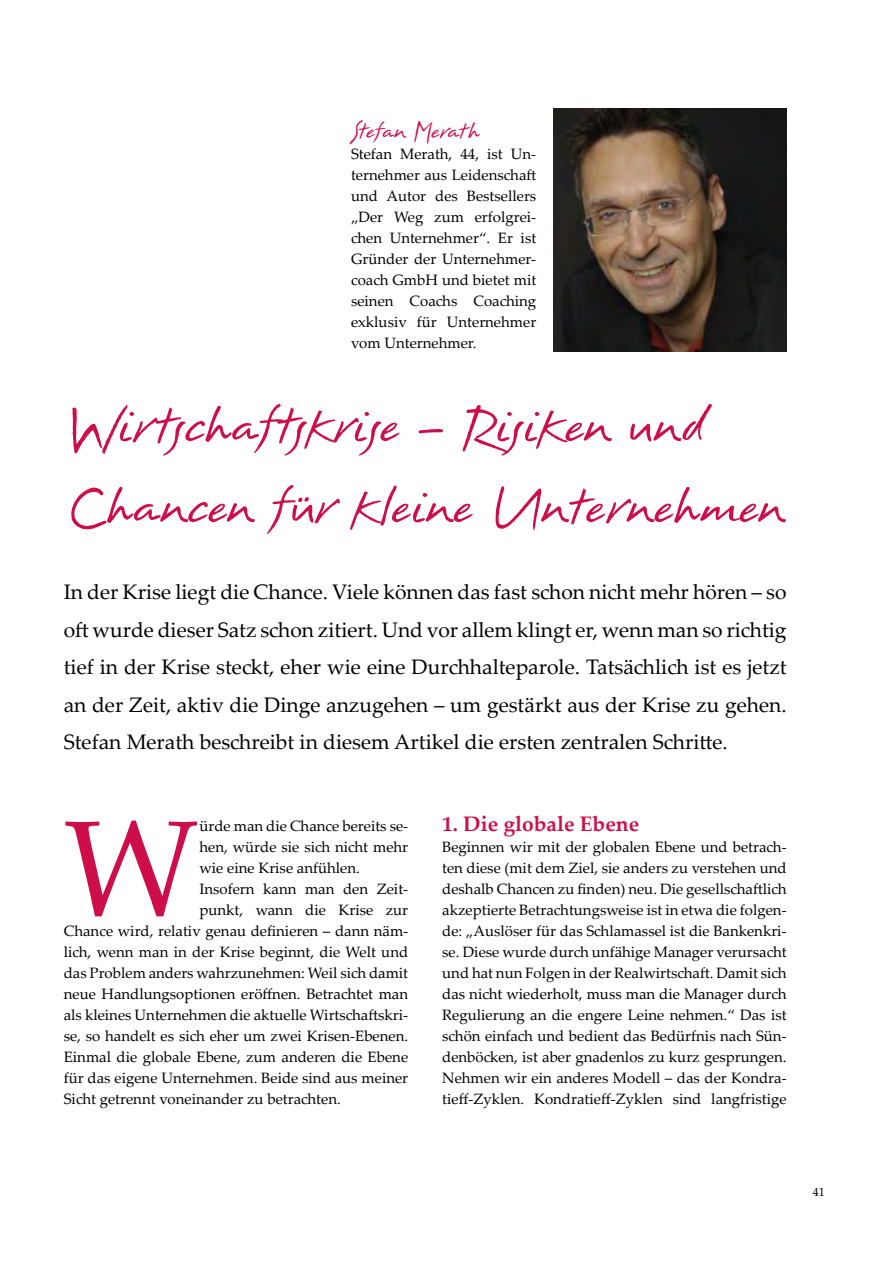
<style>
.page{position:relative;width:893px;height:1263px;background:#fff}
.page>*{position:absolute;margin:0;border:0;box-sizing:border-box;transform-origin:0 0}
.t1{font:135.6px "Palatino Linotype";color:#ce0e4a}
.t2{font:69px/81px "Erazure";color:#ce0e4a}
.t3{font:30px "Erazure";letter-spacing:-.01em;color:#ce0e4a}
.t4{font:21px/37.5px "Palatino Linotype";color:#000;text-align:justify}
.t5{font:700 21px "Palatino Linotype";color:#ce0e4a}
.t6{font:15px/21px "Palatino Linotype";color:#000;text-align:justify}
.t7{font:12px "Palatino Linotype";color:#000}
</style>
<div class="page">
<img style="left:554px;top:108px;width:233px;height:243px">
<h3 class="t3" style="left:351px;top:117px;width:130px">Stefan Merath</h3>
<p class="t6" style="left:351px;top:143px;width:187px">Stefan Merath, 44, ist Un&shy;ternehmer aus Leidenschaft und Autor des Bestsellers „Der Weg zum erfolgrei&shy;chen Unternehmer“. Er ist Gründer der Unternehmer&shy;coach GmbH und bietet mit seinen Coachs Coaching exklusiv für Unternehmer vom Unternehmer.</p>
<h2 class="t2" style="left:68px;top:390px;width:719px">Wirtschaftskrise – Risiken und<br>Chancen für kleine Unternehmen</h2>
<p class="t4" style="left:64px;top:572px;width:724px">In der Krise liegt die Chance. Viele können das fast schon nicht mehr hören – so oft wurde dieser Satz schon zitiert. Und vor allem klingt er, wenn man so richtig tief in der Krise steckt, eher wie eine Durchhalteparole. Tatsächlich ist es jetzt an der Zeit, aktiv die Dinge anzugehen – um gestärkt aus der Krise zu gehen.<br>Stefan Merath beschreibt in diesem Artikel die ersten zentralen Schritte.</p>
<h1 class="t1" style="left:64px;top:773px;width:137px">W</h1>
<p class="t6" style="left:199px;top:815px;width:210px">ürde man die Chance bereits se-</p>
<p class="t6" style="left:199px;top:836px;width:210px">hen, würde sie sich nicht mehr</p>
<p class="t6" style="left:199px;top:857px;width:162px">wie eine Krise anfühlen.</p>
<p class="t6" style="left:199px;top:878px;width:210px">Insofern kann man den Zeit-</p>
<p class="t6" style="left:199px;top:899px;width:210px">punkt, wann die Krise zur</p>
<p class="t6" style="left:64px;top:920px;width:346px">Chance wird, relativ genau definieren – dann näm-</p>
<p class="t6" style="left:64px;top:941px;width:346px">lich, wenn man in der Krise beginnt, die Welt und</p>
<p class="t6" style="left:64px;top:962px;width:346px">das Problem anders wahrzunehmen: Weil sich damit</p>
<p class="t6" style="left:64px;top:983px;width:346px">neue Handlungsoptionen eröffnen. Betrachtet man</p>
<p class="t6" style="left:64px;top:1004px;width:346px">als kleines Unternehmen die aktuelle Wirtschaftskri-</p>
<p class="t6" style="left:64px;top:1025px;width:346px">se, so handelt es sich eher um zwei Krisen-Ebenen.</p>
<p class="t6" style="left:64px;top:1046px;width:346px">Einmal die globale Ebene, zum anderen die Ebene</p>
<p class="t6" style="left:64px;top:1067px;width:346px">für das eigene Unternehmen. Beide sind aus meiner</p>
<p class="t6" style="left:64px;top:1088px;width:279px">Sicht getrennt voneinander zu betrachten.</p>
<h3 class="t5" style="left:442px;top:809px;width:199px">1. Die globale Ebene</h3>
<p class="t6" style="left:442px;top:836px;width:346px">Beginnen wir mit der globalen Ebene und betrach&shy;ten diese (mit dem Ziel, sie anders zu verstehen und deshalb Chancen zu finden) neu. Die gesellschaftlich akzeptierte Betrachtungsweise ist in etwa die folgen&shy;de: „Auslöser für das Schlamassel ist die Bankenkri&shy;se. Diese wurde durch unfähige Manager verursacht und hat nun Folgen in der Realwirtschaft. Damit sich das nicht wiederholt, muss man die Manager durch Regulierung an die engere Leine nehmen.“ Das ist schön einfach und bedient das Bedürfnis nach Sün&shy;denböcken, ist aber gnadenlos zu kurz gesprungen.<br>Nehmen wir ein anderes Modell – das der Kondra&shy;tieff-Zyklen. Kondratieff-Zyklen sind langfristige</p>
<p class="t7" style="left:813px;top:1184px;width:13px">41</p>
</div>
